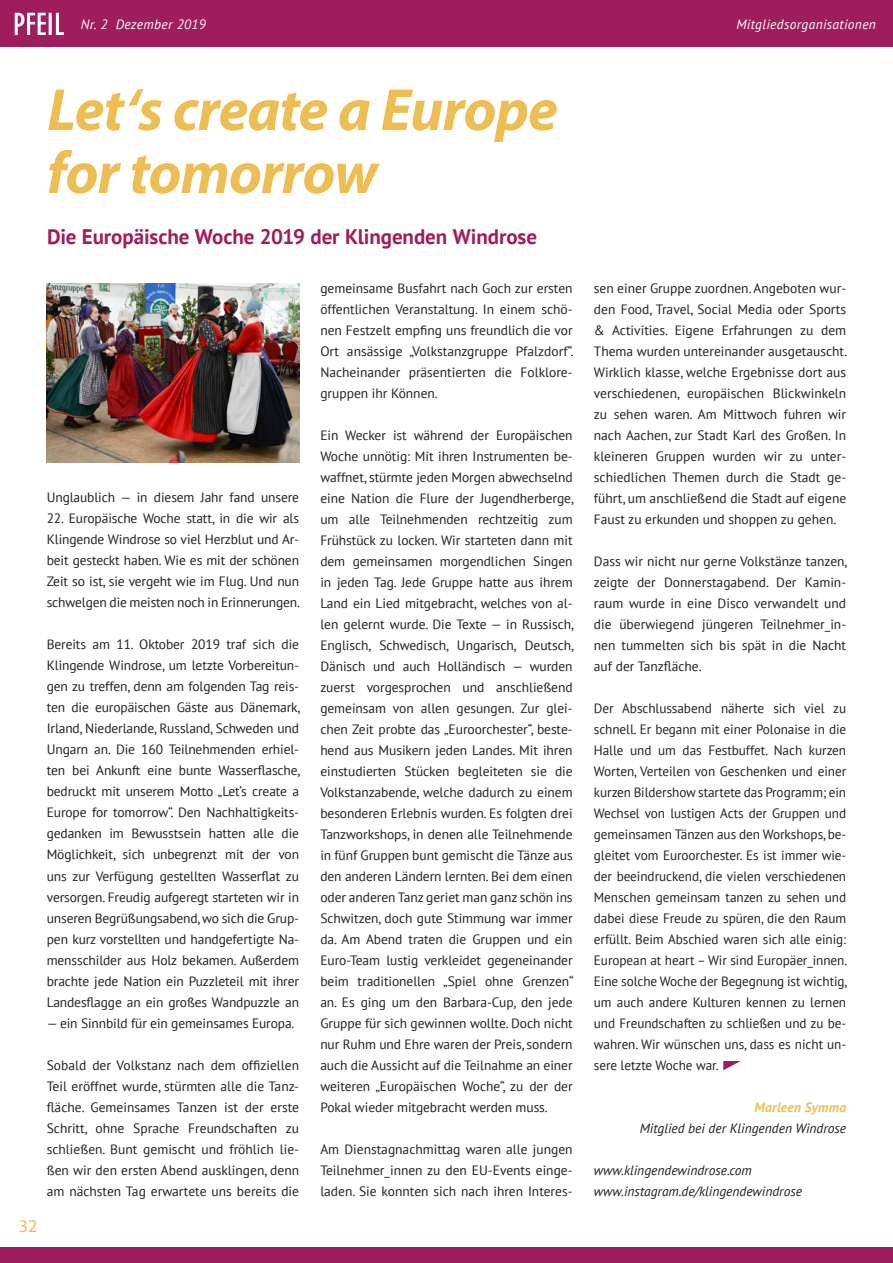
<style>
.page{position:relative;width:893px;height:1263px;background:#fff}
.page>*{position:absolute;margin:0;border:0;box-sizing:border-box;transform-origin:0 0}
.t1{font:italic 700 60px/63px "Myriad Pro";letter-spacing:-.02em;color:#edbe54}
.t2{font:700 21px "PT Sans";letter-spacing:-.005em;color:#9f1d5c}
.t3{font:18px "Myriad Pro";color:#edbe54}
.t4{font:13.5px/21px "PT Sans";letter-spacing:-.005em;color:#231f20;text-align:justify}
.t5{font:italic 13.5px/21px "PT Sans";color:#231f20}
.t6{font:italic 13.5px "PT Sans";letter-spacing:.025em;color:#fff}
.t7{font:italic 700 13.5px "PT Sans";letter-spacing:.02em;color:#edbe54}
</style>
<div class="page">
<div style="left:0;top:0;width:893px;height:47px;background:#9f1d5c"></div>
<svg style="left:15px;top:13px;width:49px;height:22px"></svg>
<div style="left:0;top:1247px;width:893px;height:16px;background:#9f1d5c"></div>
<svg style="left:723px;top:1061px;width:18px;height:9px"></svg>
<img style="left:47px;top:284px;width:252px;height:178px">
<p class="t6" style="left:81px;top:16px;width:127px">Nr. 2 Dezember 2019</p>
<p class="t6" style="left:736px;top:16px;width:141px">Mitgliedsorganisationen</p>
<h1 class="t1" style="left:47px;top:76px;width:512px">Let‘s create a Europe for tomorrow</h1>
<h3 class="t3" style="left:19px;top:1215px;width:20px">32</h3>
<h2 class="t2" style="left:47px;top:223px;width:491px">Die Europäische Woche 2019 der Klingenden Windrose</h2>
<p class="t4" style="left:320px;top:277px;width:255px">gemeinsame Busfahrt nach Goch zur ersten öffentlichen Veranstaltung. In einem schö&shy;nen Festzelt empfing uns freundlich die vor Ort ansässige „Volkstanzgruppe Pfalzdorf“.<br>Nacheinander präsentierten die Folklore&shy;gruppen ihr Können.</p>
<p class="t4" style="left:320px;top:424px;width:255px">Ein Wecker ist während der Europäischen Woche unnötig: Mit ihren Instrumenten be&shy;waffnet, stürmte jeden Morgen abwechselnd eine Nation die Flure der Jugendherberge, um alle Teilnehmenden rechtzeitig zum Frühstück zu locken. Wir starteten dann mit dem gemeinsamen morgendlichen Singen in jeden Tag. Jede Gruppe hatte aus ihrem Land ein Lied mitgebracht, welches von al&shy;len gelernt wurde. Die Texte — in Russisch, Englisch, Schwedisch, Ungarisch, Deutsch, Dänisch und auch Holländisch — wurden zuerst vorgesprochen und anschließend gemeinsam von allen gesungen. Zur glei&shy;chen Zeit probte das „Euroorchester“, beste&shy;hend aus Musikern jeden Landes. Mit ihren einstudierten Stücken begleiteten sie die Volkstanzabende, welche dadurch zu einem besonderen Erlebnis wurden. Es folgten drei Tanzworkshops, in denen alle Teilnehmende in fünf Gruppen bunt gemischt die Tänze aus den anderen Ländern lernten. Bei dem einen oder anderen Tanz geriet man ganz schön ins Schwitzen, doch gute Stimmung war immer da. Am Abend traten die Gruppen und ein Euro-Team lustig verkleidet gegeneinander beim traditionellen „Spiel ohne Grenzen“ an. Es ging um den Barbara-Cup, den jede Gruppe für sich gewinnen wollte. Doch nicht nur Ruhm und Ehre waren der Preis, sondern auch die Aussicht auf die Teilnahme an einer weiteren „Europäischen Woche“, zu der der Pokal wieder mitgebracht werden muss.</p>
<p class="t4" style="left:320px;top:1138px;width:254px">Am Dienstagnachmittag waren alle jungen Teilnehmer_innen zu den EU-Events einge&shy;laden. Sie konnten sich nach ihren Interes-</p>
<p class="t4" style="left:47px;top:487px;width:254px">Unglaublich — in diesem Jahr fand unsere</p>
<p class="t4" style="left:47px;top:508px;width:255px">22. Europäische Woche statt, in die wir als Klingende Windrose so viel Herzblut und Ar&shy;beit gesteckt haben. Wie es mit der schönen Zeit so ist, sie vergeht wie im Flug. Und nun schwelgen die meisten noch in Erinnerungen.</p>
<p class="t4" style="left:47px;top:634px;width:255px">Bereits am 11. Oktober 2019 traf sich die Klingende Windrose, um letzte Vorbereitun&shy;gen zu treffen, denn am folgenden Tag reis&shy;ten die europäischen Gäste aus Dänemark, Irland, Niederlande, Russland, Schweden und Ungarn an. Die 160 Teilnehmenden erhiel&shy;ten bei Ankunft eine bunte Wasserflasche, bedruckt mit unserem Motto „Let‘s create a Europe for tomorrow“. Den Nachhaltigkeits&shy;gedanken im Bewusstsein hatten alle die Möglichkeit, sich unbegrenzt mit der von uns zur Verfügung gestellten Wasserflat zu versorgen. Freudig aufgeregt starteten wir in unseren Begrüßungsabend, wo sich die Grup&shy;pen kurz vorstellten und handgefertigte Na&shy;mensschilder aus Holz bekamen. Außerdem brachte jede Nation ein Puzzleteil mit ihrer Landesflagge an ein großes Wandpuzzle an</p>
<p class="t4" style="left:47px;top:1012px;width:249px">— ein Sinnbild für ein gemeinsames Europa.</p>
<p class="t4" style="left:47px;top:1054px;width:254px">Sobald der Volkstanz nach dem offiziellen Teil eröffnet wurde, stürmten alle die Tanz&shy;fläche. Gemeinsames Tanzen ist der erste Schritt, ohne Sprache Freundschaften zu schließen. Bunt gemischt und fröhlich lie&shy;ßen wir den ersten Abend ausklingen, denn am nächsten Tag erwartete uns bereits die</p>
<p class="t4" style="left:594px;top:277px;width:255px">sen einer Gruppe zuordnen. Angeboten wur&shy;den Food, Travel, Social Media oder Sports &amp; Activities. Eigene Erfahrungen zu dem Thema wurden untereinander ausgetauscht.<br>Wirklich klasse, welche Ergebnisse dort aus verschiedenen, europäischen Blickwinkeln zu sehen waren. Am Mittwoch fuhren wir nach Aachen, zur Stadt Karl des Großen. In kleineren Gruppen wurden wir zu unter&shy;schiedlichen Themen durch die Stadt ge&shy;führt, um anschließend die Stadt auf eigene Faust zu erkunden und shoppen zu gehen.</p>
<p class="t4" style="left:594px;top:550px;width:255px">Dass wir nicht nur gerne Volkstänze tanzen, zeigte der Donnerstagabend. Der Kamin&shy;raum wurde in eine Disco verwandelt und die überwiegend jüngeren Teilnehmer_in&shy;nen tummelten sich bis spät in die Nacht auf der Tanzfläche.</p>
<p class="t4" style="left:594px;top:697px;width:255px">Der Abschlussabend näherte sich viel zu schnell. Er begann mit einer Polonaise in die Halle und um das Festbuffet. Nach kurzen Worten, Verteilen von Geschenken und einer kurzen Bildershow startete das Programm; ein Wechsel von lustigen Acts der Gruppen und gemeinsamen Tänzen aus den Workshops, be&shy;gleitet vom Euroorchester. Es ist immer wie&shy;der beeindruckend, die vielen verschiedenen Menschen gemeinsam tanzen zu sehen und dabei diese Freude zu spüren, die den Raum erfüllt. Beim Abschied waren sich alle einig:<br>European at heart – Wir sind Europäer_innen.<br>Eine solche Woche der Begegnung ist wichtig, um auch andere Kulturen kennen zu lernen und Freundschaften zu schließen und zu be&shy;wahren. Wir wünschen uns, dass es nicht un&shy;sere letzte Woche war.</p>
<p class="t7" style="left:754px;top:1098px;width:93px">Marleen Symma</p>
<p class="t5" style="left:640px;top:1117px;width:208px">Mitglied bei der Klingenden Windrose</p>
<p class="t5" style="left:594px;top:1159px;width:210px">www.klingendewindrose.com www.instagram.de/klingendewindrose</p>
</div>
